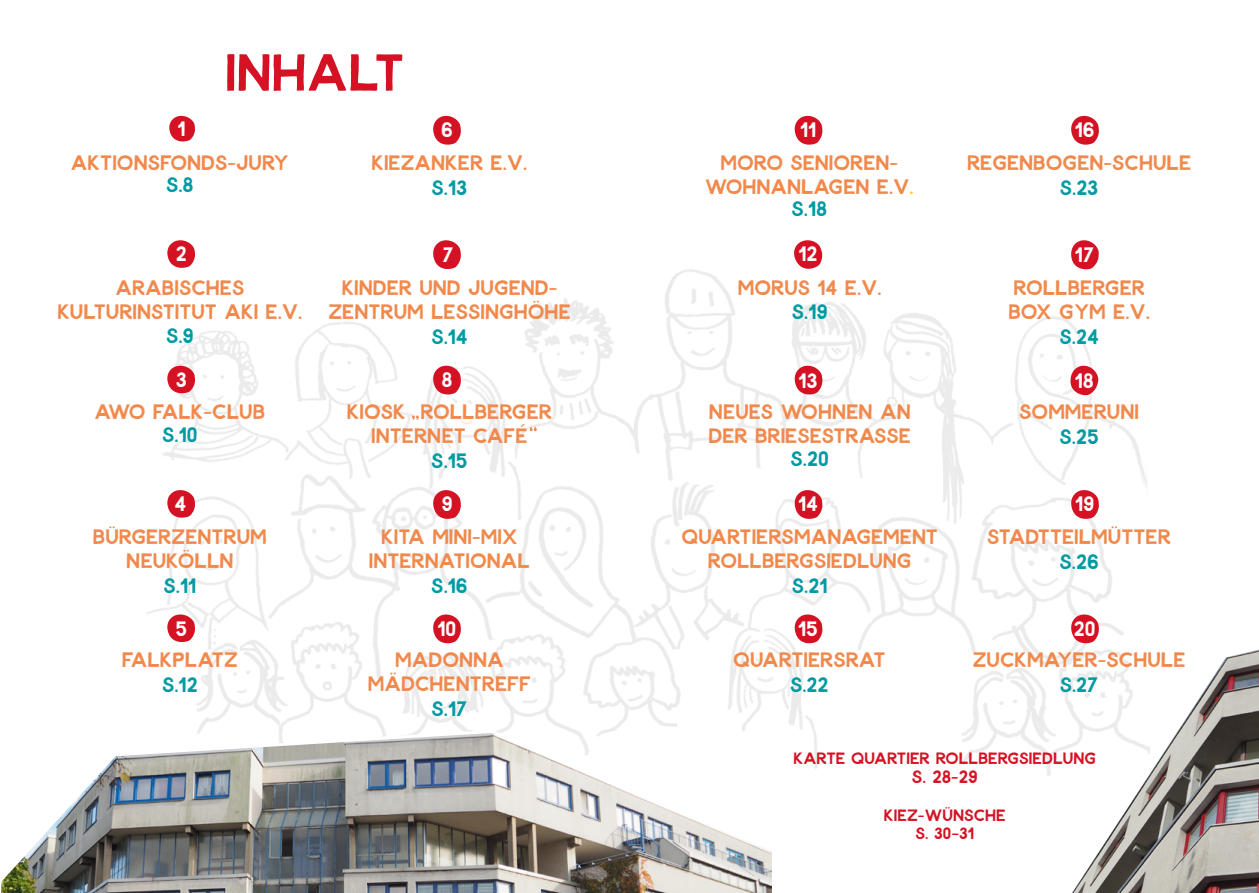
<style>
.page{position:relative;width:1259px;height:893px;background:#fff}
.page>*{position:absolute;margin:0;border:0;box-sizing:border-box;transform-origin:0 0}
.t1{font:52.5px "Bloomsbury Sans";color:#d51224}
.t2{font:21px/24px "Bloomsbury Sans";color:#f1894c;text-align:center}
.t3{font:21px "Bloomsbury Sans";color:#009aa3}
.t4{font:21px "Bloomsbury Sans";color:#fff}
.t5{font:18px "Bloomsbury Sans";color:#d51224}
.t6{font:16.5px/18px "Bloomsbury Sans";color:#d51224;text-align:center}
.s1{color:#fc0}
.s2{color:#009aa3}
</style>
<div class="page">
<img style="left:146px;top:125px;width:978px;height:651px">
<svg style="left:1105px;top:308px;width:42px;height:198px"></svg>
<img style="left:1072px;top:649px;width:187px;height:244px">
<img style="left:1px;top:728px;width:777px;height:165px">
<svg style="left:167px;top:115px;width:28px;height:28px"></svg>
<svg style="left:431px;top:115px;width:30px;height:31px"></svg>
<svg style="left:165px;top:238px;width:30px;height:31px"></svg>
<svg style="left:165px;top:364px;width:30px;height:31px"></svg>
<svg style="left:165px;top:488px;width:30px;height:31px"></svg>
<svg style="left:165px;top:612px;width:30px;height:31px"></svg>
<svg style="left:792px;top:115px;width:30px;height:31px"></svg>
<svg style="left:792px;top:238px;width:31px;height:32px"></svg>
<svg style="left:792px;top:364px;width:30px;height:32px"></svg>
<svg style="left:792px;top:488px;width:30px;height:32px"></svg>
<svg style="left:792px;top:612px;width:30px;height:33px"></svg>
<svg style="left:1069px;top:115px;width:29px;height:31px"></svg>
<svg style="left:1069px;top:239px;width:30px;height:31px"></svg>
<svg style="left:1069px;top:366px;width:29px;height:29px"></svg>
<svg style="left:1069px;top:488px;width:29px;height:32px"></svg>
<svg style="left:1069px;top:612px;width:29px;height:33px"></svg>
<svg style="left:431px;top:238px;width:30px;height:32px"></svg>
<svg style="left:431px;top:364px;width:30px;height:32px"></svg>
<svg style="left:431px;top:488px;width:30px;height:32px"></svg>
<svg style="left:431px;top:612px;width:30px;height:33px"></svg>
<svg style="left:529px;top:427px;width:8px;height:4px"></svg>
<svg style="left:412px;top:415px;width:7px;height:5px"></svg>
<h1 class="t1" style="left:225px;top:42px;width:181px">INHALT</h1>
<p class="t4" style="left:177px;top:116px;width:10px">1</p>
<p class="t4" style="left:441px;top:117px;width:13px">6</p>
<p class="t4" style="left:800px;top:117px;width:18px">11</p>
<p class="t4" style="left:1074px;top:117px;width:21px">16</p>
<p class="t2" style="left:71px;top:152px;width:219px">AKTIONSFONDS-JURY</p>
<p class="t3" style="left:166px;top:173px;width:29px">S.8</p>
<p class="t2" style="left:371px;top:152px;width:157px">KIEZANKER E.V.</p>
<p class="t3" style="left:431px;top:176px;width:37px">S.13</p>
<p class="t2" style="left:705px;top:152px;width:210px;line-height:23.2px">MORO SENIOREN-<br>WOHNANLAGEN E.V<span class="s1">.<br></span><span class="s2">S.18</span></p>
<p class="t2" style="left:967px;top:152px;width:225px">REGENBOGEN-SCHULE</p>
<p class="t3" style="left:1059px;top:176px;width:40px">S.23</p>
<p class="t4" style="left:176px;top:241px;width:12px">2</p>
<p class="t4" style="left:442px;top:243px;width:13px">7</p>
<p class="t4" style="left:798px;top:242px;width:21px">12</p>
<p class="t4" style="left:1075px;top:243px;width:21px">17</p>
<p class="t2" style="left:57px;top:277px;width:246px">ARABISCHES<br>KULTURINSTITUT AKI E.V.</p>
<p class="t3" style="left:166px;top:323px;width:29px">S.9</p>
<p class="t2" style="left:328px;top:277px;width:244px">KINDER UND JUGEND-<br>ZENTRUM LESSINGHÖHE</p>
<p class="t3" style="left:431px;top:325px;width:38px">S.14</p>
<p class="t2" style="left:738px;top:277px;width:145px">MORUS 14 E.V.</p>
<p class="t3" style="left:792px;top:299px;width:37px">S.19</p>
<p class="t2" style="left:1008px;top:277px;width:143px;text-align:left">ROLLBERGER<br>BOX GYM E.V.</p>
<p class="t3" style="left:1059px;top:325px;width:41px">S.24</p>
<p class="t4" style="left:176px;top:367px;width:13px">3</p>
<p class="t4" style="left:441px;top:367px;width:13px">8</p>
<p class="t4" style="left:798px;top:368px;width:21px">13</p>
<p class="t4" style="left:1075px;top:369px;width:21px">18</p>
<p class="t2" style="left:95px;top:401px;width:172px">AWO FALK-CLUB</p>
<p class="t3" style="left:162px;top:422px;width:37px">S.10</p>
<p class="t2" style="left:347px;top:401px;width:207px">KIOSK ROLLBERGER<br>INTERNET CAFÉ</p>
<p class="t3" style="left:431px;top:449px;width:38px">S.15</p>
<p class="t2" style="left:708px;top:401px;width:204px;text-align:left">NEUES WOHNEN AN<br>DER BRIESESTRASSE</p>
<p class="t3" style="left:790px;top:446px;width:40px">S.20</p>
<p class="t2" style="left:1019px;top:401px;width:121px">SOMMERUNI</p>
<p class="t3" style="left:1059px;top:425px;width:41px">S.25</p>
<p class="t4" style="left:174px;top:491px;width:13px">4</p>
<p class="t4" style="left:441px;top:492px;width:13px">9</p>
<p class="t4" style="left:798px;top:492px;width:21px">14</p>
<p class="t4" style="left:1075px;top:492px;width:21px">19</p>
<p class="t2" style="left:93px;top:526px;width:176px">BÜRGERZENTRUM<br>NEUKÖLLN</p>
<p class="t3" style="left:164px;top:573px;width:34px">S.11</p>
<p class="t2" style="left:369px;top:526px;width:163px">KITA MINI-MIX<br>INTERNATIONAL</p>
<p class="t3" style="left:431px;top:573px;width:38px">S.16</p>
<p class="t2" style="left:681px;top:526px;width:258px">QUARTIERSMANAGEMENT<br>ROLLBERGSIEDLUNG</p>
<p class="t3" style="left:792px;top:573px;width:37px">S.21</p>
<p class="t2" style="left:987px;top:526px;width:185px">STADTTEILMÜTTER</p>
<p class="t3" style="left:1059px;top:549px;width:41px">S.26</p>
<p class="t4" style="left:176px;top:616px;width:13px">5</p>
<p class="t4" style="left:437px;top:616px;width:20px">10</p>
<p class="t4" style="left:798px;top:616px;width:21px">15</p>
<p class="t4" style="left:1073px;top:616px;width:23px">20</p>
<p class="t2" style="left:122px;top:649px;width:118px">FALKPLATZ</p>
<p class="t3" style="left:162px;top:673px;width:37px">S.12</p>
<p class="t2" style="left:368px;top:649px;width:165px">MADONNA<br>MÄDCHENTREFF</p>
<p class="t3" style="left:431px;top:697px;width:37px">S.17</p>
<p class="t2" style="left:733px;top:649px;width:154px">QUARTIERSRAT</p>
<p class="t3" style="left:790px;top:673px;width:40px">S.22</p>
<p class="t2" style="left:972px;top:649px;width:214px">ZUCKMAYER-SCHULE</p>
<p class="t3" style="left:1059px;top:673px;width:40px">S.27</p>
<p class="t6" style="left:793px;top:750px;width:304px">KARTE QUARTIER ROLLBERGSIEDLUNG</p>
<p class="t5" style="left:912px;top:767px;width:67px">S. 28-29</p>
<p class="t6" style="left:884px;top:807px;width:123px">KIEZ-WÜNSCHE<br>S. 30–31</p>
</div>
